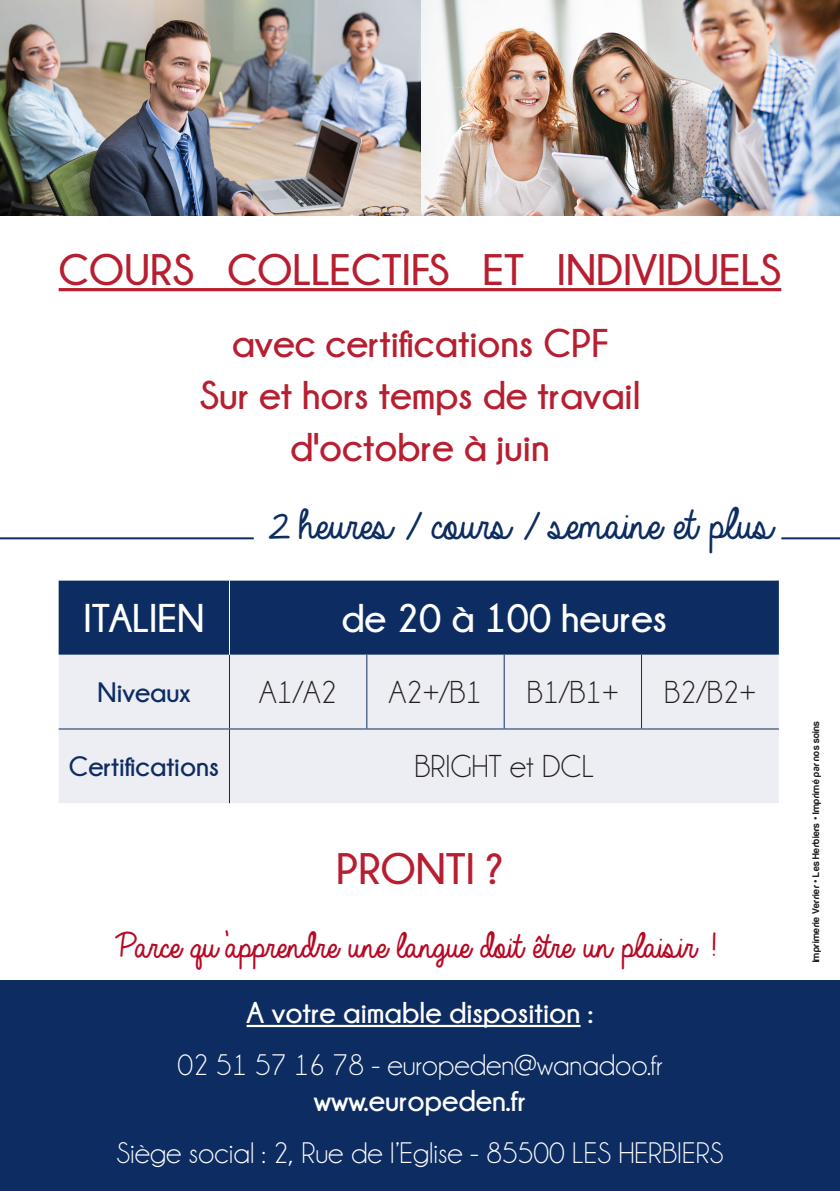
<style>
.page{position:relative;width:840px;height:1191px;background:#fff}
.page>*{position:absolute;margin:0;border:0;box-sizing:border-box;transform-origin:0 0}
.t1{font:47.2px "Always In My Heart";color:#0d2d62}
.t2{font:700 44px "Champagne&Limousines";color:#b71f31}
.t3{font:700 40px "Champagne&Limousines";color:#b71f31}
.t4{font:700 40px "Champagne&Limousines";color:#fff}
.t5{font:38px "Always In My Heart";color:#b80924}
.t6{font:32px "Champagne&Limousines";color:#231f20}
.t7{font:30px "Champagne&Limousines";color:#fff}
.t8{font:700 30px "Champagne&Limousines";color:#fff}
.t9{font:700 28px "Champagne&Limousines";color:#0d2d62}
.t10{font:10px "Harabara";letter-spacing:.04em;color:#231f20}
.s1{font-family:"Arial"}
</style>
<div class="page">
<hr style="left:59px;top:288px;width:721px;height:3px;background:#b71f31">
<hr style="left:0;top:537px;width:253px;height:2px;background:#0d2d62">
<hr style="left:780px;top:537px;width:59px;height:2px;background:#0d2d62">
<div style="left:0;top:980px;width:839px;height:211px;background:#0d2d62"></div>
<hr style="left:246px;top:1024px;width:334px;height:3px;background:#fff">
<div style="left:59px;top:580px;width:719px;height:75px;background:#0d2d62"></div>
<div style="left:59px;top:655px;width:719px;height:148px;background:#eceef3"></div>
<hr style="left:229px;top:655px;width:1px;height:73px;background:#0d2d62">
<hr style="left:366px;top:655px;width:1px;height:73px;background:#0d2d62">
<hr style="left:503px;top:655px;width:1px;height:73px;background:#0d2d62">
<hr style="left:640px;top:655px;width:1px;height:73px;background:#0d2d62">
<hr style="left:59px;top:728px;width:170px;height:1px;background:#0d2d62">
<hr style="left:229px;top:728px;width:137px;height:1px;background:#0d2d62">
<hr style="left:366px;top:728px;width:138px;height:1px;background:#0d2d62">
<hr style="left:504px;top:728px;width:137px;height:1px;background:#0d2d62">
<hr style="left:641px;top:728px;width:137px;height:1px;background:#0d2d62">
<hr style="left:229px;top:580px;width:1px;height:75px;background:#fff">
<hr style="left:229px;top:729px;width:1px;height:74px;background:#0d2d62">
<img style="left:0;top:0;width:839px;height:215px">
<p class="t2" style="left:59px;top:245px;width:723px">COURS COLLECTIFS ET INDIVIDUELS</p>
<p class="t3" style="left:231px;top:321px;width:378px">avec certifications CPF</p>
<p class="t3" style="left:199px;top:373px;width:442px">Sur et hors temps de travail</p>
<p class="t3" style="left:290px;top:425px;width:261px">d'octobre à juin</p>
<p class="t1" style="left:253px;top:499px;width:511px">2 heures / cours / semaine et plus</p>
<p class="t4" style="left:84px;top:596px;width:122px">ITALIEN</p>
<p class="t4" style="left:341px;top:596px;width:327px">de 20 à 100 heures</p>
<p class="t9" style="left:97px;top:676px;width:94px">Niveaux</p>
<p class="t6" style="left:259px;top:676px;width:80px">A1/A2</p>
<p class="t6" style="left:388px;top:676px;width:95px">A2+/B1</p>
<p class="t6" style="left:526px;top:676px;width:94px">B1/B1+</p>
<p class="t6" style="left:663px;top:676px;width:94px">B2/B2+</p>
<p class="t9" style="left:69px;top:751px;width:152px">Certifications</p>
<p class="t6" style="left:414px;top:750px;width:181px">BRIGHT et DCL</p>
<p class="t2" style="left:336px;top:844px;width:169px">PRONTI ?</p>
<p class="t5" style="left:110px;top:925px;width:597px">Parce qu’apprendre une langue doit être un plaisir !</p>
<p class="t8" style="left:246px;top:996px;width:348px">A votre aimable disposition :</p>
<p class="t7" style="left:177px;top:1049px;width:486px">02 51 57 16 78 - europeden@wanadoo.fr</p>
<p class="t8" style="left:313px;top:1084px;width:214px">www.europeden.fr</p>
<p class="t7" style="left:116px;top:1137px;width:608px">Siège social : 2, Rue de l’Eglise - 85500 LES HERBIERS</p>
<p class="t10" style="left:810px;top:962px;width:243px;rotate:-90deg">Imprimerie Verrier <span class="s1">•</span> Les Herbiers <span class="s1">•</span> Imprimé par nos soins</p>
</div>
